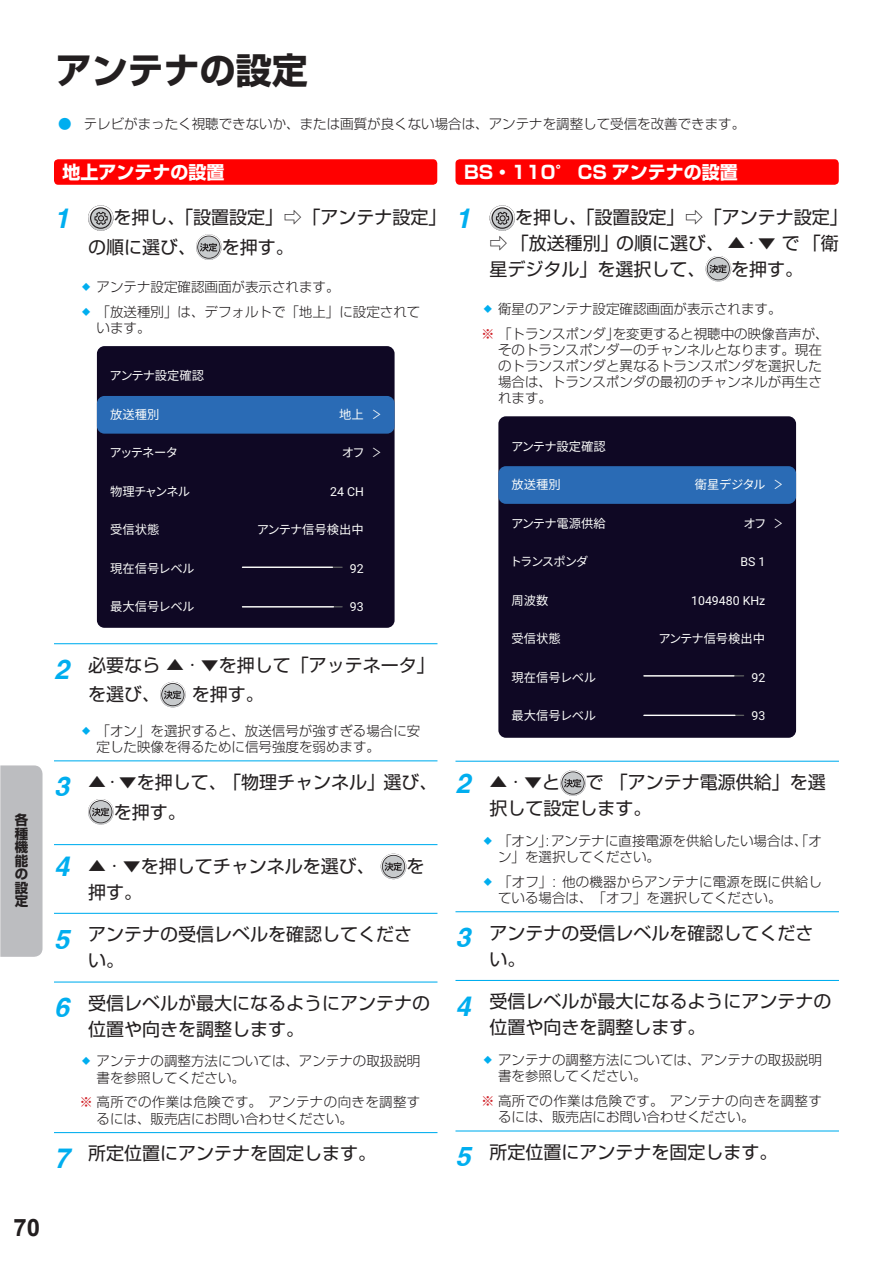
<style>
.page{position:relative;width:893px;height:1263px;background:#fff}
.page>*{position:absolute;margin:0;border:0;box-sizing:border-box;transform-origin:0 0}
.一级标题{font:700 36px "Shin Go Pro";color:#231f20}
.t1{font:italic 700 27px "Helvetica";color:#00aeef}
.t2{font:700 24px "Arial";color:#231f20}
.t3{font:18px/26.1px "Shin Go Pro";color:#231f20}
.二级标题{font:700 18px "Shin Go Pro";color:#fff}
.t4{font:300 13.5px/16.2px "Shin Go Pro";color:#231f20}
.t5{font:300 13.5px/16.2px "Shin Go Pro";letter-spacing:.025em;color:#231f20}
.t6{font:700 13.5px/13.5px "Shin Go Pro";color:#231f20;text-align:justify}
.t7{font:12.3px "Noto Sans CJ Kjp";letter-spacing:-.02em;color:#fdfefc}
.t8{font:12.3px "Roboto";color:#fdfefc}
.t9{font:12.3px "Noto Sans CJ Kjp";letter-spacing:-.085em;color:#fdfefc}
.t10{font:12.3px "Noto Sans CJ Kjp";letter-spacing:-.105em;color:#fdfefc}
.t11{font:12.3px "Noto Sans CJ Kjp";letter-spacing:-.02em;color:#fdfefc;scale:.75 1}
.s1{font-weight:400;color:#00aeef}
.s2{color:#00aeef}
.s3{color:#d1232a}
.s4{font-family:"Helvetica";font-weight:700;font-style:italic;font-size:27px;color:#00aeef}
</style>
<div class="page">
<div style="left:0;top:765px;width:43px;height:192px;background:#bcbdc0"></div>
<hr style="left:54px;top:643px;width:383px;height:1px;background:#00aeef">
<hr style="left:54px;top:760px;width:383px;height:1px;background:#00aeef">
<hr style="left:54px;top:844px;width:383px;height:1px;background:#00aeef">
<hr style="left:54px;top:913px;width:383px;height:1px;background:#00aeef">
<hr style="left:54px;top:981px;width:383px;height:1px;background:#00aeef">
<hr style="left:54px;top:1132px;width:383px;height:1px;background:#00aeef">
<div style="left:54px;top:159px;width:383px;height:26px;background:#f00;border-radius:4px"></div>
<svg style="left:88px;top:205px;width:26px;height:26px"></svg>
<svg style="left:196px;top:234px;width:26px;height:26px"></svg>
<div style="left:97px;top:346px;width:298px;height:282px;background:#0f0824;border-radius:8px"></div>
<div style="left:97px;top:396px;width:298px;height:38px;background:#2a6bb5;border-radius:8px"></div>
<hr style="left:242px;top:567px;width:100px;height:1px;background:#5c5e60">
<hr style="left:242px;top:606px;width:100px;height:1px;background:#5c5e60">
<hr style="left:242px;top:567px;width:90px;height:1px;background:#fff">
<hr style="left:242px;top:606px;width:91px;height:1px;background:#fff">
<svg style="left:160px;top:682px;width:26px;height:25px"></svg>
<svg style="left:88px;top:799px;width:26px;height:25px"></svg>
<svg style="left:381px;top:854px;width:25px;height:25px"></svg>
<hr style="left:455px;top:761px;width:384px;height:1px;background:#00aeef">
<hr style="left:455px;top:911px;width:384px;height:1px;background:#00aeef">
<hr style="left:455px;top:980px;width:384px;height:1px;background:#00aeef">
<hr style="left:455px;top:1130px;width:384px;height:1px;background:#00aeef">
<div style="left:455px;top:159px;width:384px;height:26px;background:#f00;border-radius:4px"></div>
<svg style="left:489px;top:205px;width:26px;height:26px"></svg>
<svg style="left:705px;top:256px;width:26px;height:25px"></svg>
<div style="left:498px;top:416px;width:298px;height:322px;background:#0f0824;border-radius:8px"></div>
<div style="left:498px;top:466px;width:298px;height:38px;background:#2a6bb5;border-radius:8px"></div>
<hr style="left:644px;top:675px;width:100px;height:1px;background:#5c5e60">
<hr style="left:644px;top:715px;width:100px;height:1px;background:#5c5e60">
<hr style="left:644px;top:675px;width:90px;height:1px;background:#fff">
<hr style="left:644px;top:715px;width:91px;height:1px;background:#fff">
<svg style="left:560px;top:770px;width:26px;height:26px"></svg>
<p class="t6" style="left:15px;top:812px;width:15px">各種機能の設定</p>
<p class="一级标题" style="left:56px;top:42px;width:253px">アンテナの設定</p>
<p class="t4" style="left:58px;top:114px;width:689px"><span class="s1">●</span> テレビがまったく視聴できないか、または画質が良くない場合は、アンテナを調整して受信を改善できます。</p>
<p class="二级标题" style="left:464px;top:158px;width:275px">BS・110° CS アンテナの設置</p>
<p class="t1" style="left:455px;top:202px;width:17px">1</p>
<p class="t3" style="left:489px;top:202px;width:360px;text-indent:26px">を押し、「設置設定」⇨「アンテナ設定」⇨ 「放送種別」の順に選び、 ▲ · ▼ で「衛星デジタル」を選択して、</p>
<p class="二级标题" style="left:63px;top:158px;width:163px">地上アンテナの設置</p>
<p class="t1" style="left:54px;top:202px;width:17px">1</p>
<p class="t3" style="left:88px;top:200px;width:360px;line-height:29.8px;text-indent:26px">を押し、「設置設定」⇨「アンテナ設定」の順に選び、</p>
<p class="t3" style="left:222px;top:232px;width:73px">を押す。</p>
<p class="t4" style="left:80px;top:277px;width:262px"><span class="s2">⿙</span> アンテナ設定確認画面が表示されます。</p>
<p class="t4" style="left:97px;top:302px;width:325px;text-indent:-17px"><span class="s2">⿙</span> 「放送種別」は、デフォルトで「地上」に設定されています。</p>
<p class="t7" style="left:110px;top:369px;width:96px">アンテナ設定確認</p>
<p class="t7" style="left:110px;top:407px;width:51px">放送種別</p>
<p class="t7" style="left:110px;top:446px;width:70px">アッテネータ</p>
<p class="t9" style="left:110px;top:484px;width:82px">物理チャンネル</p>
<p class="t7" style="left:110px;top:523px;width:51px">受信状態</p>
<p class="t7" style="left:110px;top:561px;width:86px">現在信号レベル</p>
<p class="t7" style="left:110px;top:600px;width:86px">最大信号レベル</p>
<p class="t3" style="left:731px;top:253px;width:73px">を押す。</p>
<p class="t4" style="left:481px;top:299px;width:302px"><span class="s2">⿙</span> 衛星のアンテナ設定確認画面が表示されます。</p>
<p class="t4" style="left:498px;top:324px;width:332px;text-indent:-17px"><span class="s3">※</span> 「トランスポンダ」を変更すると視聴中の映像音声が、そのトランスポンダーのチャンネルとなります。現在のトランスポンダと異なるトランスポンダを選択した場合は、トランスポンダの最初のチャンネルが再生されます。</p>
<p class="t7" style="left:511px;top:439px;width:96px">アンテナ設定確認</p>
<p class="t7" style="left:512px;top:478px;width:51px">放送種別</p>
<p class="t7" style="left:511px;top:516px;width:96px">アンテナ電源供給</p>
<p class="t10" style="left:510px;top:555px;width:80px">トランスポンダ</p>
<p class="t7" style="left:512px;top:593px;width:38px">周波数</p>
<p class="t7" style="left:512px;top:632px;width:51px">受信状態</p>
<p class="t7" style="left:512px;top:670px;width:86px">現在信号レベル</p>
<p class="t7" style="left:512px;top:709px;width:86px">最大信号レベル</p>
<p class="t7" style="left:339px;top:407px;width:26px">地上</p>
<p class="t7" style="left:342px;top:446px;width:24px">オフ</p>
<p class="t8" style="left:330px;top:483px;width:35px">24 CH</p>
<p class="t7" style="left:257px;top:523px;width:108px">アンテナ信号検出中</p>
<p class="t8" style="left:350px;top:560px;width:15px">92</p>
<p class="t8" style="left:350px;top:598px;width:15px">93</p>
<p class="t11" style="left:372px;top:407px;width:14px">＞</p>
<p class="t11" style="left:372px;top:446px;width:14px">＞</p>
<p class="t7" style="left:695px;top:478px;width:72px">衛星デジタル</p>
<p class="t7" style="left:743px;top:516px;width:24px">オフ</p>
<p class="t8" style="left:740px;top:553px;width:26px">BS 1</p>
<p class="t8" style="left:691px;top:592px;width:76px">1049480 KHz</p>
<p class="t7" style="left:658px;top:632px;width:108px">アンテナ信号検出中</p>
<p class="t8" style="left:751px;top:669px;width:15px">92</p>
<p class="t8" style="left:751px;top:707px;width:15px">93</p>
<p class="t11" style="left:774px;top:478px;width:14px">＞</p>
<p class="t11" style="left:774px;top:516px;width:14px">＞</p>
<p class="t3" style="left:88px;top:648px;width:348px;line-height:29.8px;text-indent:-34px"><span class="s4">2</span> 必要なら ▲ · ▼を押して「アッテネータ」を選び、</p>
<p class="t3" style="left:192px;top:679px;width:73px">を押す。</p>
<p class="t4" style="left:97px;top:721px;width:325px;text-indent:-17px"><span class="s2">⿙</span> 「オン」を選択すると、放送信号が強すぎる場合に安定した映像を得るために信号強度を弱めます。</p>
<p class="t3" style="left:114px;top:765px;width:325px;line-height:29.8px;text-indent:-60px"><span class="s4">3</span> ▲ · ▼を押して、「物理チャンネル」選び、を押す。</p>
<p class="t3" style="left:54px;top:850px;width:322px"><span class="s4">4</span> ▲ · ▼を押してチャンネルを選び、</p>
<p class="t3" style="left:406px;top:850px;width:19px">を</p>
<p class="t3" style="left:88px;top:876px;width:55px">押す。</p>
<p class="t3" style="left:88px;top:919px;width:325px;text-indent:-34px"><span class="s4">5</span> アンテナの受信レベルを確認してください。</p>
<p class="t3" style="left:88px;top:988px;width:343px;text-indent:-34px"><span class="s4">6</span> 受信レベルが最大になるようにアンテナの位置や向きを調整します。</p>
<p class="t4" style="left:97px;top:1051px;width:325px;text-indent:-17px"><span class="s2">⿙</span> アンテナの調整方法については、アンテナの取扱説明書を参照してください。</p>
<p class="t5" style="left:97px;top:1092px;width:325px;text-indent:-17px"><span class="s3">※</span> 高所での作業は危険です。アンテナの向きを調整するには、販売店にお問い合わせください。</p>
<p class="t3" style="left:54px;top:1138px;width:324px"><span class="s4">7</span> 所定位置にアンテナを固定します。</p>
<p class="t3" style="left:489px;top:767px;width:338px;text-indent:96px">で「アンテナ電源供給」を選択して設定します。</p>
<p class="t4" style="left:498px;top:831px;width:325px;text-indent:-17px"><span class="s2">⿙</span> 「オン」:アンテナに直接電源を供給したい場合は、「オン」を選択してください。</p>
<p class="t4" style="left:498px;top:872px;width:326px;text-indent:-17px"><span class="s2">⿙</span> 「オフ」: 他の機器からアンテナに電源を既に供給している場合は、「オフ」を選択してください。</p>
<p class="t3" style="left:489px;top:917px;width:326px;text-indent:-34px"><span class="s4">3</span> アンテナの受信レベルを確認してください。</p>
<p class="t3" style="left:489px;top:986px;width:344px;text-indent:-34px"><span class="s4">4</span> 受信レベルが最大になるようにアンテナの位置や向きを調整します。</p>
<p class="t4" style="left:498px;top:1050px;width:325px;text-indent:-17px"><span class="s2">⿙</span> アンテナの調整方法については、アンテナの取扱説明書を参照してください。</p>
<p class="t5" style="left:498px;top:1091px;width:325px;text-indent:-17px"><span class="s3">※</span> 高所での作業は危険です。アンテナの向きを調整するには、販売店にお問い合わせください。</p>
<p class="t3" style="left:455px;top:1137px;width:324px"><span class="s4">5</span> 所定位置にアンテナを固定します。</p>
<p class="t3" style="left:455px;top:767px;width:106px"><span class="s4">2</span> ▲·▼と</p>
<h3 class="t2" style="left:14px;top:1211px;width:28px">70</h3>
</div>
